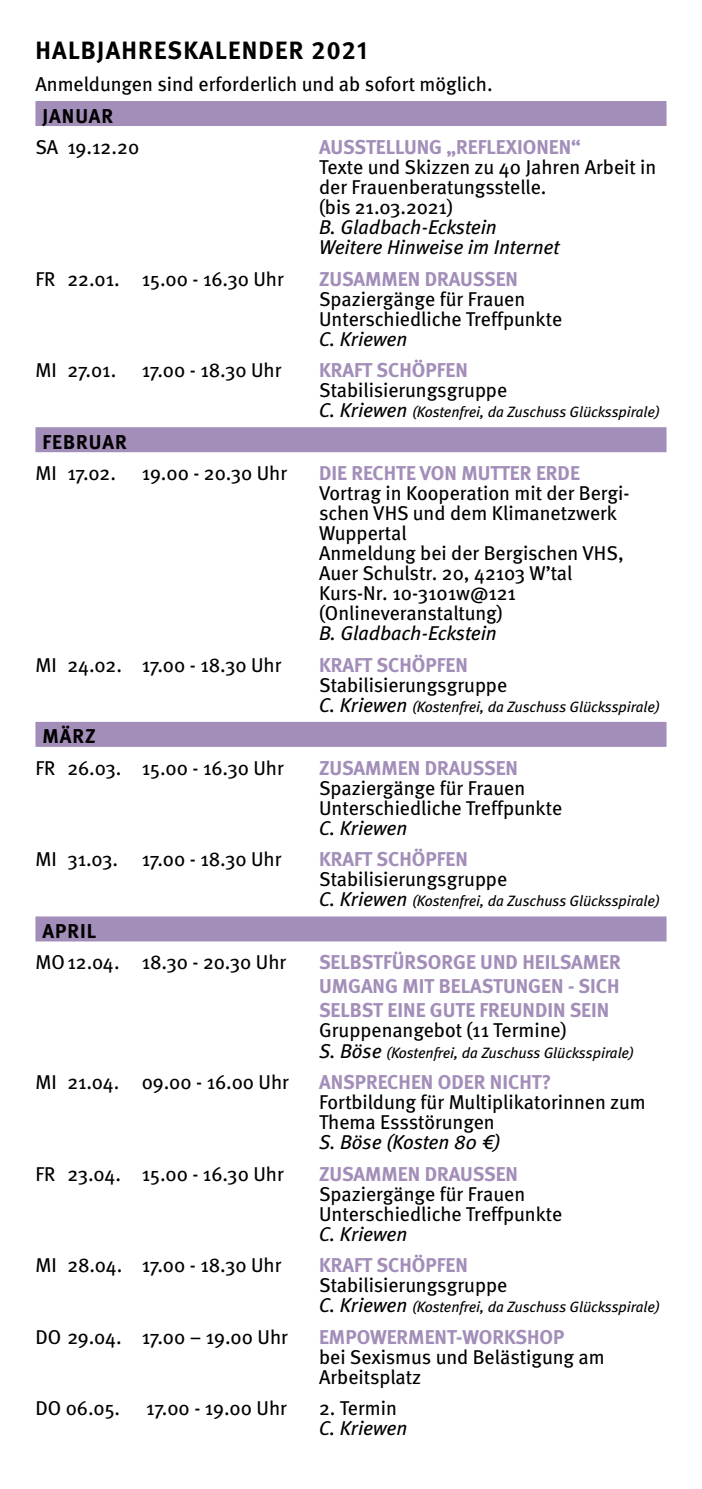
<style>
.page{position:relative;width:702px;height:1489px;background:#fff}
.page>*{position:absolute;margin:0;border:0;box-sizing:border-box;transform-origin:0 0}
.t1{font:700 25px "Meta";letter-spacing:.05em;color:#000}
.t2{font:20px/20px "Meta";color:#000}
.t3{font:700 20px/24px "Meta";color:#a28eb9}
.t4{font:italic 20px/20px "Meta";letter-spacing:-.005em;color:#000}
.t5{font:700 20px "Meta";letter-spacing:.05em;color:#000}
.t6{font:italic 15px "Meta";color:#000}
.s1{font-family:"Meta Bold Caps Expert";font-weight:400}
.s2{font-size:20px}
</style>
<div class="page">
<div style="left:35px;top:101px;width:631px;height:25px;background:#a28eb9"></div>
<div style="left:35px;top:427px;width:631px;height:25px;background:#a28eb9"></div>
<div style="left:35px;top:721px;width:631px;height:25px;background:#a28eb9"></div>
<div style="left:35px;top:916px;width:631px;height:25px;background:#a28eb9"></div>
<p class="t1" style="left:35px;top:36px;width:333px">HALBJAHRESKALENDER <span class="s1">2021</span></p>
<p class="t2" style="left:35px;top:74px;width:458px">Anmeldungen sind erforderlich und ab sofort möglich.</p>
<p class="t5" style="left:43px;top:104px;width:72px">JANUAR</p>
<p class="t2" style="left:35px;top:137px;width:105px">SA 19.12.20</p>
<p class="t3" style="left:319px;top:135px;width:13px">AUSS</p>
<p class="t3" style="left:366px;top:135px;width:21px">TELLUN</p>
<p class="t3" style="left:429px;top:135px;width:153px">G „REFLEXIONEN“</p>
<p class="t2" style="left:319px;top:157px;width:339px">Texte und Skizzen zu 40 Jahren Arbeit in der Frauenberatungsstelle.<br>(bis 21.03.2021)</p>
<p class="t4" style="left:319px;top:217px;width:242px">B. Gladbach-Eckstein<br>Weitere Hinweise im Internet</p>
<p class="t2" style="left:35px;top:268px;width:250px">FR 22.01. 15.00 - 16.30 Uhr</p>
<p class="t3" style="left:319px;top:266px;width:118px">ZUSAMMEN DRAUSSEN</p>
<p class="t2" style="left:319px;top:288px;width:245px">Spaziergänge für Frauen<br>Unterschiedliche Treffpunkte</p>
<p class="t4" style="left:319px;top:328px;width:90px">C. Kriewen</p>
<p class="t2" style="left:35px;top:360px;width:82px">MI 27.01.</p>
<p class="t2" style="left:142px;top:360px;width:141px">17.00 - 18.30 Uhr</p>
<p class="t3" style="left:319px;top:358px;width:138px">KRAFT SCHÖPFEN</p>
<p class="t2" style="left:319px;top:380px;width:190px">Stabilisierungsgruppe</p>
<p class="t6" style="left:319px;top:403px;width:342px"><span class="s2">C. Kriewen</span> (Kostenfrei, da Zuschuss Glücksspirale)</p>
<p class="t5" style="left:43px;top:430px;width:86px">FEBRUAR</p>
<p class="t2" style="left:35px;top:463px;width:82px">MI 17.02.</p>
<p class="t2" style="left:142px;top:463px;width:147px">19.00 - 20.30 Uhr</p>
<p class="t3" style="left:319px;top:461px;width:229px">DIE RECHTE VON MUTTER ERDE</p>
<p class="t2" style="left:319px;top:483px;width:312px">Vortrag in Kooperation mit der Bergi&shy;schen VHS und dem Klimanetzwerk<br>Wuppertal<br>Anmeldung bei der Bergischen VHS,<br>Auer Schulstr. 20, 42103 W’tal<br>Kurs-Nr. 10-3101w@121 (Onlineveranstaltung)</p>
<p class="t4" style="left:319px;top:623px;width:179px">B. Gladbach-Eckstein</p>
<p class="t2" style="left:35px;top:654px;width:247px">MI 24.02. 17.00 - 18.30 Uhr</p>
<p class="t3" style="left:319px;top:652px;width:138px">KRAFT SCHÖPFEN</p>
<p class="t2" style="left:319px;top:674px;width:190px">Stabilisierungsgruppe</p>
<p class="t6" style="left:319px;top:698px;width:342px"><span class="s2">C. Kriewen</span> (Kostenfrei, da Zuschuss Glücksspirale)</p>
<p class="t5" style="left:43px;top:724px;width:54px">MÄRZ</p>
<p class="t2" style="left:35px;top:757px;width:250px">FR 26.03. 15.00 - 16.30 Uhr</p>
<p class="t3" style="left:319px;top:755px;width:118px">ZUSAMMEN DRAUSSEN</p>
<p class="t2" style="left:319px;top:777px;width:245px">Spaziergänge für Frauen<br>Unterschiedliche Treffpunkte</p>
<p class="t4" style="left:319px;top:817px;width:90px">C. Kriewen</p>
<p class="t2" style="left:35px;top:849px;width:247px">MI 31.03. 17.00 - 18.30 Uhr</p>
<p class="t3" style="left:319px;top:847px;width:138px">KRAFT SCHÖPFEN</p>
<p class="t2" style="left:319px;top:869px;width:190px">Stabilisierungsgruppe</p>
<p class="t6" style="left:319px;top:892px;width:342px"><span class="s2">C. Kriewen</span> (Kostenfrei, da Zuschuss Glücksspirale)</p>
<p class="t5" style="left:43px;top:919px;width:55px">APRIL</p>
<p class="t2" style="left:35px;top:952px;width:252px">MO12.04. 18.30 - 20.30 Uhr</p>
<p class="t3" style="left:319px;top:950px;width:303px">SELBSTFÜRSORGE UND HEILSAMER<br>UMGANG MIT</p>
<p class="t3" style="left:439px;top:974px;width:179px">BELASTUNGEN - SICH</p>
<p class="t3" style="left:319px;top:998px;width:12px">SELBS</p>
<p class="t3" style="left:373px;top:998px;width:128px">T EINE GUTE FREUND</p>
<p class="t3" style="left:547px;top:998px;width:61px">IN SEIN</p>
<p class="t2" style="left:319px;top:1020px;width:249px">Gruppenangebot (11 Termine)</p>
<p class="t6" style="left:319px;top:1043px;width:316px"><span class="s2">S. Böse</span> (Kostenfrei, da Zuschuss Glücksspirale)</p>
<p class="t2" style="left:35px;top:1071px;width:255px">MI 21.04. 09.00 - 16.00 Uhr</p>
<p class="t3" style="left:319px;top:1069px;width:92px">ANSPRECHEN</p>
<p class="t3" style="left:438px;top:1069px;width:26px">ODER</p>
<p class="t3" style="left:490px;top:1069px;width:63px">NICHT?</p>
<p class="t2" style="left:319px;top:1091px;width:328px">Fortbildung für Multiplikatorinnen zum<br>Thema Essstörungen</p>
<p class="t4" style="left:319px;top:1131px;width:183px">S. Böse (Kosten 80 €)</p>
<p class="t2" style="left:35px;top:1163px;width:250px">FR 23.04. 15.00 - 16.30 Uhr</p>
<p class="t3" style="left:319px;top:1161px;width:118px">ZUSAMMEN DRAUSSEN</p>
<p class="t2" style="left:319px;top:1183px;width:245px">Spaziergänge für Frauen<br>Unterschiedliche Treffpunkte</p>
<p class="t4" style="left:319px;top:1223px;width:90px">C. Kriewen</p>
<p class="t2" style="left:35px;top:1254px;width:247px">MI 28.04. 17.00 - 18.30 Uhr</p>
<p class="t3" style="left:319px;top:1252px;width:138px">KRAFT SCHÖPFEN</p>
<p class="t2" style="left:319px;top:1274px;width:190px">Stabilisierungsgruppe</p>
<p class="t6" style="left:319px;top:1298px;width:342px"><span class="s2">C. Kriewen</span> (Kostenfrei, da Zuschuss Glücksspirale)</p>
<p class="t2" style="left:35px;top:1326px;width:254px">DO 29.04. 17.00 – 19.00 Uhr</p>
<p class="t3" style="left:319px;top:1324px;width:186px">EMPOWERMENT-WORKSH</p>
<p class="t3" style="left:539px;top:1324px;width:26px">OP</p>
<p class="t2" style="left:319px;top:1346px;width:287px">bei Sexismus und Belästigung am<br>Arbeitsplatz</p>
<p class="t2" style="left:35px;top:1397px;width:86px">DO 06.05.</p>
<p class="t2" style="left:146px;top:1397px;width:142px">17.00 - 19.00 Uhr</p>
<p class="t2" style="left:319px;top:1397px;width:79px">2. Termin</p>
<p class="t4" style="left:319px;top:1417px;width:90px">C. Kriewen</p>
</div>
